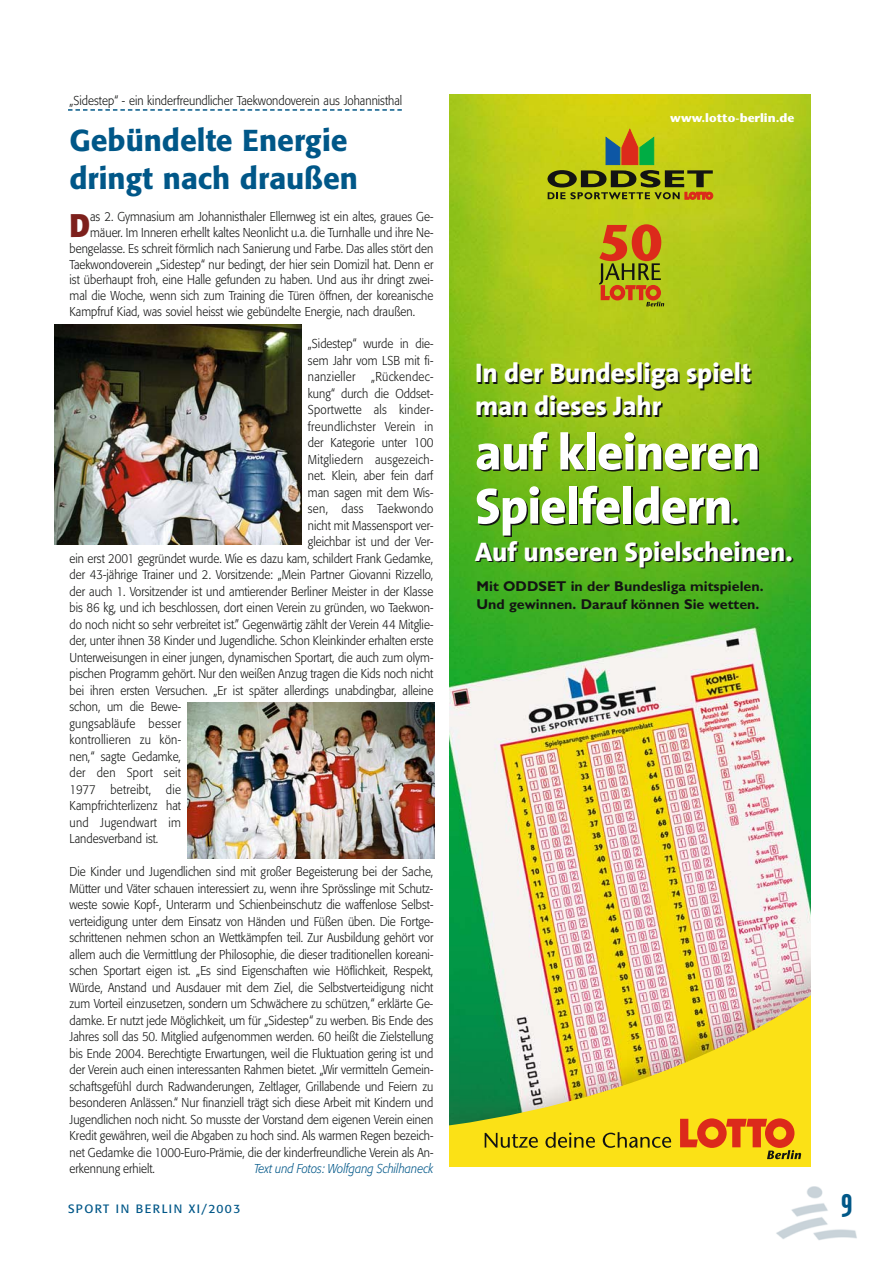
<style>
.page{position:relative;width:893px;height:1263px;background:#fff}
.page>*{position:absolute;margin:0;border:0;box-sizing:border-box;transform-origin:0 0}
.t1{font:800 51px/54px "The Sans";letter-spacing:-.02em;color:#fff}
.t2{font:700 33px "Garage Gothic";color:#005888}
.t3{font:700 32.4px "Formata";color:#7d201c;scale:.9 1}
.t4{font:500 30px/37.7px "Formata";color:#005788}
.t5{font:800 27px/33px "The Sans";color:#fff}
.t6{font:700 14.25px/18px "Gill Lotto Sans";color:#131413}
.t7{font:300 12.75px/16.5px "Formata";color:#131413;text-align:justify;scale:.9 1}
.t8{font:300 12.75px "Formata";letter-spacing:.025em;color:#131413;scale:.9 1}
.t9{font:italic 300 12.75px "Formata";color:#005788;scale:.9 1}
.t10{font:300 12.75px "Formata";letter-spacing:.02em;color:#131413;scale:.9 1}
.t11{font:12px "Formata";letter-spacing:.115em;color:#005788}
.t12{font:700 12px "Stone Sans";color:#fff}
.s1{font-size:27px}
</style>
<div class="page">
<img style="left:776px;top:1186px;width:81px;height:54px">
<img style="left:449px;top:94px;width:362px;height:877px">
<img style="left:449px;top:971px;width:362px;height:196px">
<svg style="left:680px;top:1118px;width:121px;height:41px;background:#e78f17"></svg>
<svg style="left:485px;top:1133px;width:53px;height:15px"></svg>
<svg style="left:545px;top:1132px;width:50px;height:16px"></svg>
<svg style="left:603px;top:1132px;width:68px;height:16px"></svg>
<svg style="left:599px;top:224px;width:65px;height:82px;background:#b7851a"></svg>
<svg style="left:547px;top:129px;width:166px;height:71px;background:#9fa31a"></svg>
<svg style="left:68px;top:109px;width:334px;height:2px"></svg>
<img style="left:54px;top:325px;width:248px;height:219px">
<img style="left:187px;top:702px;width:248px;height:156px">
<p class="t7" style="left:70px;top:93px;width:371px">„Sidestep“ - ein kinderfreundlicher Taekwondoverein aus Johannisthal</p>
<h3 class="t4" style="left:70px;top:124px;width:290px">Gebündelte Energie dringt nach draußen</h3>
<h3 class="t3" style="left:70px;top:211px;width:24px">D</h3>
<p class="t7" style="left:90px;top:209px;width:383px">as 2. Gymnasium am Johannisthaler Ellernweg ist ein altes, graues Ge-</p>
<p class="t7" style="left:90px;top:225px;width:383px">mäuer. Im Inneren erhellt kaltes Neonlicht u.a. die Turnhalle und ihre Ne-</p>
<p class="t7" style="left:70px;top:241px;width:406px">bengelasse. Es schreit förmlich nach Sanierung und Farbe. Das alles stört den</p>
<p class="t7" style="left:70px;top:257px;width:406px">Taekwondoverein „Sidestep“ nur bedingt, der hier sein Domizil hat. Denn er</p>
<p class="t7" style="left:70px;top:272px;width:406px">ist überhaupt froh, eine Halle gefunden zu haben. Und aus ihr dringt zwei-</p>
<p class="t7" style="left:70px;top:288px;width:406px">mal die Woche, wenn sich zum Training die Türen öffnen, der koreanische</p>
<p class="t7" style="left:70px;top:304px;width:386px">Kampfruf Kiad, was soviel heisst wie gebündelte Energie, nach draußen.</p>
<p class="t7" style="left:308px;top:336px;width:141px">„Sidestep“ wurde in die-</p>
<p class="t7" style="left:308px;top:353px;width:141px">sem Jahr vom LSB mit fi-</p>
<p class="t8" style="left:308px;top:371px;width:141px">nanzieller „Rückendec-</p>
<p class="t7" style="left:308px;top:386px;width:141px">kung“ durch die Oddset-</p>
<p class="t8" style="left:308px;top:404px;width:141px">Sportwette als kinder-</p>
<p class="t8" style="left:308px;top:420px;width:141px">freundlichster Verein in</p>
<p class="t7" style="left:308px;top:435px;width:141px">der Kategorie unter 100</p>
<p class="t8" style="left:308px;top:453px;width:141px">Mitgliedern ausgezeich-</p>
<p class="t7" style="left:308px;top:468px;width:141px">net. Klein, aber fein darf</p>
<p class="t7" style="left:308px;top:485px;width:141px">man sagen mit dem Wis-</p>
<p class="t8" style="left:308px;top:503px;width:141px">sen, dass Taekwondo</p>
<p class="t7" style="left:308px;top:518px;width:141px">nicht mit Massensport ver-</p>
<p class="t7" style="left:308px;top:534px;width:141px">gleichbar ist und der Ver-</p>
<p class="t7" style="left:70px;top:551px;width:406px">ein erst 2001 gegründet wurde. Wie es dazu kam, schildert Frank Gedamke,</p>
<p class="t7" style="left:70px;top:567px;width:406px">der 43-jährige Trainer und 2. Vorsitzende: „Mein Partner Giovanni Rizzello,</p>
<p class="t7" style="left:70px;top:584px;width:406px">der auch 1. Vorsitzender ist und amtierender Berliner Meister in der Klasse</p>
<p class="t7" style="left:70px;top:600px;width:406px">bis 86 kg, und ich beschlossen, dort einen Verein zu gründen, wo Taekwon-</p>
<p class="t7" style="left:70px;top:617px;width:406px">do noch nicht so sehr verbreitet ist.” Gegenwärtig zählt der Verein 44 Mitglie-</p>
<p class="t7" style="left:70px;top:633px;width:406px">der, unter ihnen 38 Kinder und Jugendliche. Schon Kleinkinder erhalten erste</p>
<p class="t7" style="left:70px;top:650px;width:406px">Unterweisungen in einer jungen, dynamischen Sportart, die auch zum olym-</p>
<p class="t7" style="left:70px;top:666px;width:406px">pischen Programm gehört. Nur den weißen Anzug tragen die Kids noch nicht</p>
<p class="t7" style="left:70px;top:683px;width:406px">bei ihren ersten Versuchen. „Er ist später allerdings unabdingbar, alleine</p>
<p class="t7" style="left:70px;top:699px;width:125px">schon, um die Bewe-</p>
<p class="t8" style="left:70px;top:717px;width:125px">gungsabläufe besser</p>
<p class="t10" style="left:70px;top:734px;width:125px">kontrollieren zu kön-</p>
<p class="t7" style="left:70px;top:749px;width:125px">nen,“ sagte Gedamke,</p>
<p class="t8" style="left:70px;top:767px;width:125px">der den Sport seit</p>
<p class="t8" style="left:70px;top:783px;width:125px">1977 betreibt, die</p>
<p class="t7" style="left:70px;top:798px;width:125px">Kampfrichterlizenz hat</p>
<p class="t8" style="left:70px;top:816px;width:125px">und Jugendwart im</p>
<p class="t7" style="left:70px;top:831px;width:100px">Landesverband ist.</p>
<p class="t7" style="left:70px;top:864px;width:406px">Die Kinder und Jugendlichen sind mit großer Begeisterung bei der Sache, Mütter und Väter schauen interessiert zu, wenn ihre Sprösslinge mit Schutz&shy;weste sowie Kopf-, Unterarm und Schienbeinschutz die waffenlose Selbst&shy;verteidigung unter dem Einsatz von Händen und Füßen üben. Die Fortge&shy;schrittenen nehmen schon an Wettkämpfen teil. Zur Ausbildung gehört vor allem auch die Vermittlung der Philosophie, die dieser traditionellen koreani&shy;schen Sportart eigen ist. „Es sind Eigenschaften wie Höflichkeit, Respekt, Würde, Anstand und Ausdauer mit dem Ziel, die Selbstverteidigung nicht zum Vorteil einzusetzen, sondern um Schwächere zu schützen,“ erklärte Ge&shy;damke. Er nutzt jede Möglichkeit, um für „Sidestep“ zu werben. Bis Ende des Jahres soll das 50. Mitglied aufgenommen werden. 60 heißt die Zielstellung bis Ende 2004. Berechtigte Erwartungen, weil die Fluktuation gering ist und der Verein auch einen interessanten Rahmen bietet. „Wir vermitteln Gemein&shy;schaftsgefühl durch Radwanderungen, Zeltlager, Grillabende und Feiern zu besonderen Anlässen.“ Nur finanziell trägt sich diese Arbeit mit Kindern und Jugendlichen noch nicht. So musste der Vorstand dem eigenen Verein einen Kredit gewähren, weil die Abgaben zu hoch sind. Als warmen Regen bezeich&shy;net Gedamke die 1000-Euro-Prämie, die der kinderfreundliche Verein als An&shy;erkennung erhielt.</p>
<p class="t9" style="left:254px;top:1163px;width:201px">Text und Fotos: Wolfgang Schilhaneck</p>
<p class="t12" style="left:670px;top:113px;width:126px">www.lotto-berlin.de</p>
<h3 class="t5" style="left:475px;top:358px;width:278px">In der Bundesliga spielt man dieses Jahr</h3>
<h1 class="t1" style="left:475px;top:427px;width:287px">auf kleineren<br>Spielfeldern<span class="s1">.</span></h1>
<h3 class="t5" style="left:475px;top:536px;width:319px">Auf unseren Spielscheinen.</h3>
<p class="t6" style="left:476px;top:578px;width:289px">Mit ODDSET in der Bundesliga mitspielen.<br>Und gewinnen. Darauf können Sie wetten.</p>
<p class="t11" style="left:68px;top:1203px;width:174px">SPORT IN BERLIN XI/2003</p>
<h2 class="t2" style="left:841px;top:1193px;width:13px">9</h2>
</div>
